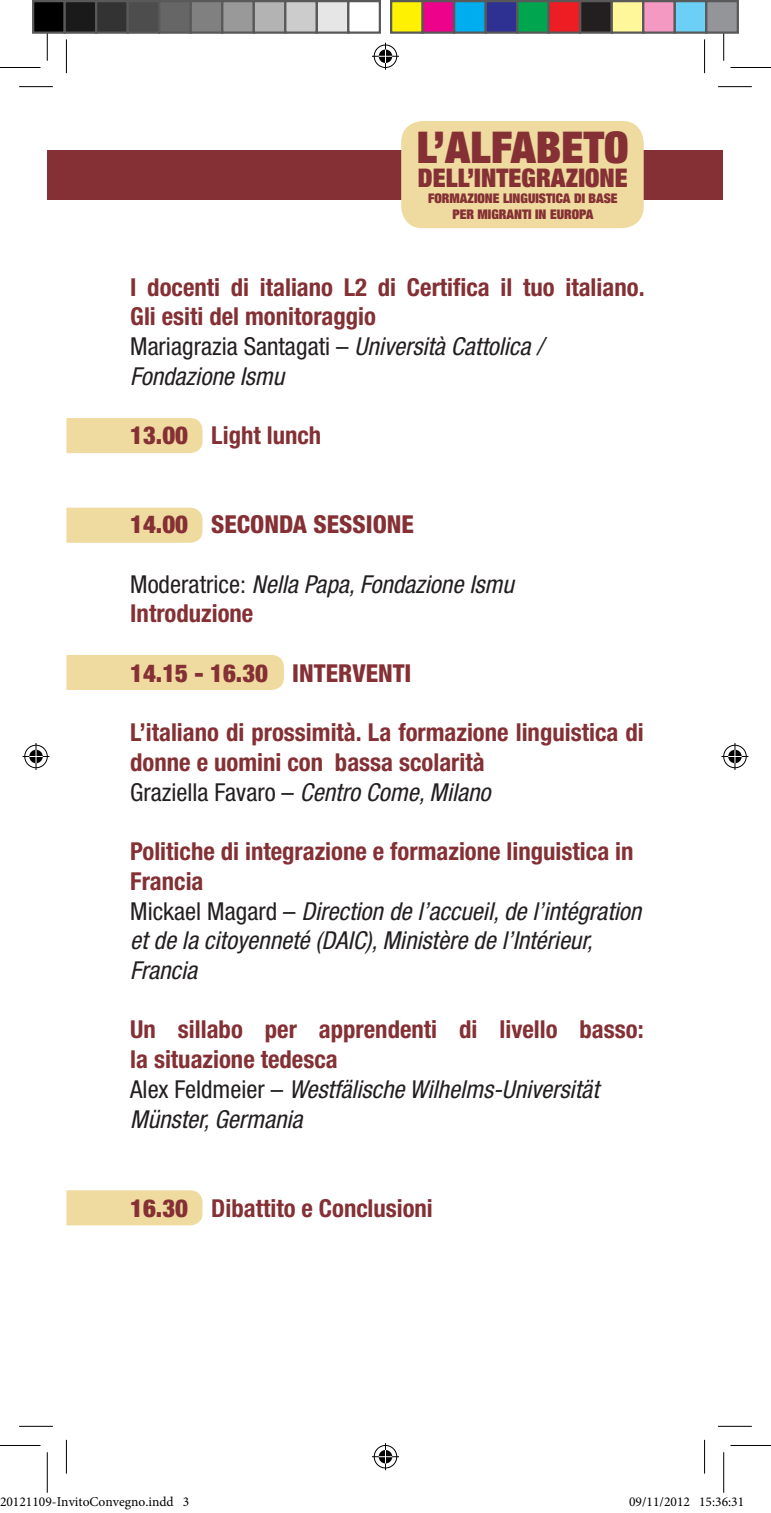
<style>
.page{position:relative;width:771px;height:1513px;background:#fff}
.page>*{position:absolute;margin:0;border:0;box-sizing:border-box;transform-origin:0 0}
.t1{font:900 condensed 43.88px "Helvetica Neue LT Std";letter-spacing:.005em;color:#843034}
.t2{font:900 condensed 25.65px "Helvetica Neue LT Std";letter-spacing:.005em;color:#843034}
.t3{font:700 condensed 24.75px/29.7px "Helvetica Neue LT Std";color:#843034}
.t4{font:italic condensed 24.75px/29.7px "Helvetica Neue LT Std";color:#231f20}
.t5{font:900 condensed 24.75px "Helvetica Neue LT Std";color:#843034}
.t6{font:800 condensed 24.75px "Helvetica Neue LT Std";color:#843034}
.t7{font:13.5px "Minion Pro";color:#000}
.t8{font:900 condensed 13.28px/16px "Helvetica Neue LT Std";color:#843034;text-align:center}
.s1{font-weight:400;color:#231f20}
.s2{font-weight:400;font-style:italic;color:#231f20}
.s3{font-weight:900}
.s4{font-style:normal}
.s5{font-weight:700;font-style:normal;color:#843034}
.s6{font-weight:800}
</style>
<div class="page">
<div style="left:66px;top:418px;width:136px;height:35px;background:#efda9f"></div>
<div style="left:66px;top:508px;width:136px;height:35px;background:#efda9f"></div>
<div style="left:66px;top:655px;width:218px;height:35px;background:#efda9f"></div>
<div style="left:66px;top:1190px;width:136px;height:35px;background:#efda9f"></div>
<div style="left:47px;top:150px;width:675px;height:50px;background:#843034"></div>
<div style="left:401px;top:121px;width:242px;height:107px;background:#efda9f;border-radius:22px"></div>
<hr style="left:19px;top:86px;width:34px;height:1px;background:#000">
<hr style="left:718px;top:86px;width:33px;height:1px;background:#000">
<hr style="left:19px;top:1426px;width:34px;height:1px;background:#000">
<hr style="left:718px;top:1426px;width:33px;height:1px;background:#000">
<hr style="left:66px;top:39px;width:1px;height:34px;background:#000">
<hr style="left:66px;top:1439px;width:1px;height:34px;background:#000">
<hr style="left:704px;top:39px;width:1px;height:34px;background:#000">
<hr style="left:704px;top:1439px;width:1px;height:34px;background:#000">
<hr style="left:0;top:67px;width:40px;height:1px;background:#000">
<hr style="left:730px;top:67px;width:41px;height:1px;background:#000">
<hr style="left:0;top:1445px;width:40px;height:1px;background:#000">
<hr style="left:730px;top:1445px;width:41px;height:1px;background:#000">
<hr style="left:47px;top:20px;width:1px;height:41px;background:#000">
<hr style="left:47px;top:1452px;width:1px;height:40px;background:#000">
<hr style="left:723px;top:20px;width:1px;height:41px;background:#000">
<hr style="left:723px;top:1452px;width:1px;height:40px;background:#000">
<svg style="left:372px;top:43px;width:27px;height:27px"></svg>
<svg style="left:372px;top:1443px;width:27px;height:27px"></svg>
<svg style="left:23px;top:743px;width:27px;height:27px"></svg>
<svg style="left:721px;top:743px;width:27px;height:27px"></svg>
<div style="left:33px;top:1px;width:32px;height:32px;background:#000"></div>
<div style="left:32px;top:0;width:34px;height:34px;border:2px solid #595959"></div>
<div style="left:65px;top:1px;width:31px;height:32px;background:#1a1a1a"></div>
<div style="left:64px;top:0;width:33px;height:34px;border:2px solid #595959"></div>
<div style="left:96px;top:1px;width:32px;height:32px;background:#333"></div>
<div style="left:95px;top:0;width:34px;height:34px;border:2px solid #595959"></div>
<div style="left:128px;top:1px;width:31px;height:32px;background:#4d4d4d"></div>
<div style="left:127px;top:0;width:33px;height:34px;border:2px solid #595959"></div>
<div style="left:159px;top:1px;width:32px;height:32px;background:#666"></div>
<div style="left:158px;top:0;width:34px;height:34px;border:2px solid #595959"></div>
<div style="left:191px;top:1px;width:31px;height:32px;background:#808080"></div>
<div style="left:190px;top:0;width:33px;height:34px;border:2px solid #595959"></div>
<div style="left:222px;top:1px;width:32px;height:32px;background:#999"></div>
<div style="left:221px;top:0;width:34px;height:34px;border:2px solid #595959"></div>
<div style="left:254px;top:1px;width:31px;height:32px;background:#b3b3b3"></div>
<div style="left:253px;top:0;width:33px;height:34px;border:2px solid #595959"></div>
<div style="left:285px;top:1px;width:32px;height:32px;background:#ccc"></div>
<div style="left:284px;top:0;width:34px;height:34px;border:2px solid #595959"></div>
<div style="left:317px;top:1px;width:31px;height:32px;background:#e6e6e6"></div>
<div style="left:316px;top:0;width:33px;height:34px;border:2px solid #595959"></div>
<div style="left:347px;top:0;width:34px;height:34px;border:2px solid #595959"></div>
<div style="left:391px;top:1px;width:31px;height:32px;background:#fff101"></div>
<div style="left:390px;top:0;width:34px;height:34px;border:2px solid #595959"></div>
<div style="left:422px;top:1px;width:32px;height:32px;background:#ed028c"></div>
<div style="left:421px;top:0;width:34px;height:34px;border:2px solid #595959"></div>
<div style="left:454px;top:1px;width:31px;height:32px;background:#00aeef"></div>
<div style="left:453px;top:0;width:34px;height:34px;border:2px solid #595959"></div>
<div style="left:485px;top:1px;width:32px;height:32px;background:#2e3092"></div>
<div style="left:484px;top:0;width:34px;height:34px;border:2px solid #595959"></div>
<div style="left:517px;top:1px;width:31px;height:32px;background:#00a54f"></div>
<div style="left:516px;top:0;width:34px;height:34px;border:2px solid #595959"></div>
<div style="left:548px;top:1px;width:32px;height:32px;background:#ee1d23"></div>
<div style="left:547px;top:0;width:34px;height:34px;border:2px solid #595959"></div>
<div style="left:580px;top:1px;width:31px;height:32px;background:#231f20"></div>
<div style="left:579px;top:0;width:34px;height:34px;border:2px solid #595959"></div>
<div style="left:611px;top:1px;width:32px;height:32px;background:#fff79a"></div>
<div style="left:610px;top:0;width:34px;height:34px;border:2px solid #595959"></div>
<div style="left:643px;top:1px;width:31px;height:32px;background:#f499c2"></div>
<div style="left:642px;top:0;width:34px;height:34px;border:2px solid #595959"></div>
<div style="left:674px;top:1px;width:32px;height:32px;background:#6bcff6"></div>
<div style="left:673px;top:0;width:34px;height:34px;border:2px solid #595959"></div>
<div style="left:706px;top:1px;width:31px;height:32px;background:#939598"></div>
<div style="left:705px;top:0;width:34px;height:34px;border:2px solid #595959"></div>
<div style="left:629px;top:1497px;width:6px;height:9px;border:1px solid #fff;border-radius:50%"></div>
<svg style="left:630px;top:1497px;width:5px;height:9px"></svg>
<h1 class="t1" style="left:417px;top:119px;width:213px">L’ALFABETO</h1>
<p class="t2" style="left:418px;top:161px;width:211px">DELL’INTEGRAZIONE</p>
<p class="t8" style="left:428px;top:189px;width:191px">FORMAZIONE LINGUISTICA DI BASE<br>PER MIGRANTI IN EUROPA</p>
<p class="t3" style="left:130px;top:272px;width:516px">I docenti di italiano L2 di Certifica il tuo italiano.<br>Gli esiti del monitoraggio<br><span class="s1">Mariagrazia Santagati –</span> <span class="s2">Università Cattolica / Fondazione Ismu</span></p>
<p class="t3" style="left:130px;top:420px;width:192px"><span class="s3">13.00</span> Light lunch</p>
<p class="t6" style="left:130px;top:509px;width:285px"><span class="s3">14.00</span> SECONDA SESSIONE</p>
<p class="t4" style="left:130px;top:570px;width:385px"><span class="s4">Moderatrice:</span> Nella Papa, Fondazione Ismu<br><span class="s5">Introduzione</span></p>
<p class="t5" style="left:130px;top:658px;width:283px">14.15 - 16.30 <span class="s6">INTERVENTI</span></p>
<p class="t3" style="left:130px;top:717px;width:515px">L’italiano di prossimità. La formazione linguistica di donne e uomini con bassa scolarità<br><span class="s1">Graziella Favaro –</span> <span class="s2">Centro Come, Milano</span></p>
<p class="t4" style="left:130px;top:837px;width:512px"><span class="s5">Politiche di integrazione e formazione linguistica in Francia<br></span><span class="s4">Mickael Magard –</span> Direction de l’accueil, de l’intégration et de la citoyenneté (DAIC), Ministère de l’Intérieur, Francia</p>
<p class="t3" style="left:130px;top:1014px;width:515px">Un sillabo per apprendenti di livello basso: la situazione tedesca<br><span class="s1">Alex Feldmeier –</span> <span class="s2">Westfälische Wilhelms-Universität Münster, Germania</span></p>
<p class="t3" style="left:130px;top:1192px;width:304px"><span class="s3">16.30</span> Dibattito e Conclusioni</p>
<p class="t7" style="left:0;top:1493px;width:191px">20121109-InvitoConvegno.indd 3</p>
<p class="t7" style="left:629px;top:1493px;width:117px">09/11/2012 15:36:31</p>
</div>
